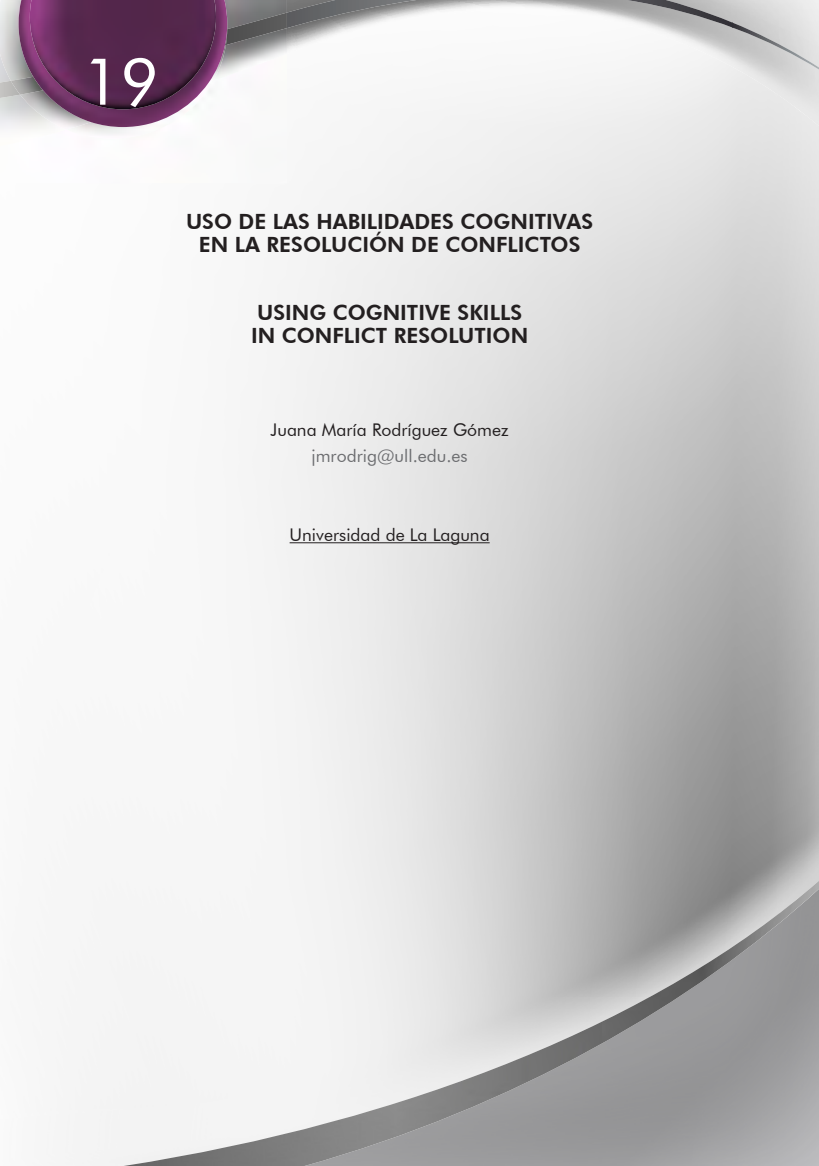
<style>
.page{position:relative;width:819px;height:1166px;background:#fff}
.page>*{position:absolute;margin:0;border:0;box-sizing:border-box;transform-origin:0 0}
._14_reseñas{font:64.75px "Futura BT";color:#fff}
._01_titulo{font:800 21px "Futura BT";color:#231f20}
._02_autor{font:17.5px "Futura BT";color:#231f20}
._002_Universidad{font:17.5px "Futura BT";color:#231f20}
._002_email_autor{font:17.5px "Futura BT";color:#6c6d70}
</style>
<div class="page">
<img style="left:124px;top:881px;width:694px;height:285px">
<svg style="left:287px;top:0;width:531px;height:70px"></svg>
<img style="left:227px;top:13px;width:60px;height:32px">
<img style="left:66px;top:130px;width:147px;height:9px">
<img style="left:0;top:0;width:227px;height:130px">
<img style="left:11px;top:29px;width:8px;height:66px">
<img style="left:19px;top:0;width:208px;height:127px">
<img style="left:30px;top:0;width:186px;height:109px">
<hr style="left:289px;top:542px;width:200px;height:1px;background:#231f20">
<p class="_14_reseñas" style="left:82px;top:42px;width:78px">19</p>
<p class="_01_titulo" style="left:186px;top:209px;width:408px">USO DE LAS HABILIDADES COGNITIVAS</p>
<p class="_01_titulo" style="left:199px;top:232px;width:383px">EN LA RESOLUCIÓN DE CONFLICTOS</p>
<p class="_01_titulo" style="left:257px;top:300px;width:266px">USING COGNITIVE SKILLS</p>
<p class="_01_titulo" style="left:251px;top:323px;width:279px">IN CONFLICT RESOLUTION</p>
<p class="_02_autor" style="left:270px;top:419px;width:239px">Juana María Rodríguez Gómez</p>
<p class="_002_email_autor" style="left:311px;top:445px;width:158px">jmrodrig@ull.edu.es</p>
<p class="_002_Universidad" style="left:289px;top:524px;width:201px">Universidad de La Laguna</p>
</div>
